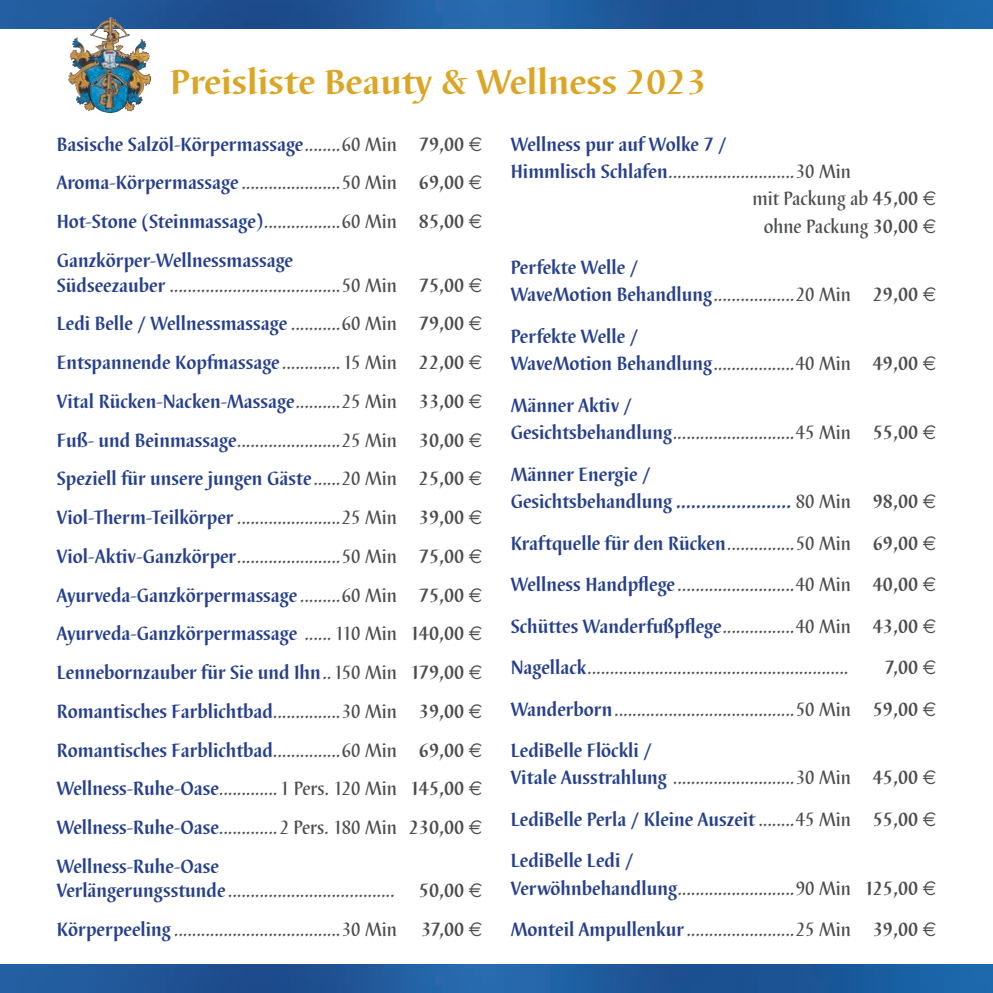
<style>
.page{position:relative;width:993px;height:993px;background:#fff}
.page>*{position:absolute;margin:0;border:0;box-sizing:border-box;transform-origin:0 0}
.t1{font:700 36px "Barbedor T";color:#dba626}
.t2{font:700 20px/38.8px "Barbedor T";color:#253f8e;text-align:justify;scale:.9 1}
.t3{font:500 20px/41.4px "Barbedor T";color:#4b4c4d;scale:.9 1}
.s1{font-weight:700;color:#253f8e}
.s2{font-weight:700}
.s3{font-family:"Euro Sans";font-weight:400}
.s4{font-weight:500;color:#4b4c4d}
.s5{color:#4b4c4d}
.s6{font-family:"Euro Sans";font-weight:400;color:#4b4c4d}
</style>
<div class="page">
<img style="left:0;top:964px;width:992px;height:28px">
<img style="left:0;top:0;width:992px;height:28px">
<img style="left:68px;top:17px;width:42px;height:94px">
<h1 class="t1" style="left:170px;top:61px;width:537px">Preisliste Beauty &amp; Wellness 2023</h1>
<p class="t2" style="left:510px;top:125px;width:241px">Wellness pur auf Wolke 7 /</p>
<p class="t3" style="left:510px;top:151px;width:379px"><span class="s1">Himmlisch Schlafen</span>............................30 Min</p>
<p class="t3" style="left:752px;top:178px;width:206px">mit Packung ab <span class="s2">45,00</span> <span class="s3">€</span></p>
<p class="t3" style="left:763px;top:205px;width:193px">ohne Packung <span class="s2">30,00</span> <span class="s3">€</span></p>
<p class="t2" style="left:510px;top:254px;width:474px;line-height:27.2px">Perfekte Welle /<br>WaveMotion Behandlung<span class="s4">..................20 Min</span> <span class="s5">29,00</span> <span class="s6">€</span></p>
<p class="t2" style="left:510px;top:323px;width:474px;line-height:27.2px">Perfekte Welle /<br>WaveMotion Behandlung<span class="s4">..................40 Min</span> <span class="s5">49,00</span> <span class="s6">€</span></p>
<p class="t3" style="left:510px;top:391px;width:474px;line-height:27.4px"><span class="s1">Männer Aktiv /<br>Gesichtsbehandlung</span>...........................45 Min <span class="s2">55,00</span> <span class="s3">€</span></p>
<p class="t2" style="left:510px;top:460px;width:474px;line-height:27.2px">Männer Energie /<br>Gesichtsbehandlung ....................... <span class="s4">80 Min</span> <span class="s5">98,00</span> <span class="s6">€</span></p>
<p class="t3" style="left:510px;top:522px;width:474px;text-align:justify"><span class="s1">Kraftquelle für den Rücken</span>...............50 Min <span class="s2">69,00</span> <span class="s3">€ </span><span class="s1">Wellness Handpflege</span> ..........................40 Min <span class="s2">40,00</span> <span class="s3">€ </span><span class="s1">Schüttes Wanderfußpflege</span>................40 Min <span class="s2">43,00</span> <span class="s3">€ </span><span class="s1">Nagellack</span>..........................................................</p>
<p class="t2" style="left:57px;top:125px;width:474px">Basische Salzöl-Körpermassage<span class="s4">........60 Min</span> <span class="s5">79,00</span> <span class="s6">€ </span>Aroma-Körpermassage <span class="s4">......................50 Min</span> <span class="s5">69,00</span> <span class="s6">€ </span>Hot-Stone (Steinmassage)<span class="s4">.................60 Min</span> <span class="s5">85,00</span> <span class="s6">€ </span>Ganzkörper-Wellnessmassage</p>
<p class="t2" style="left:57px;top:265px;width:474px">Südseezauber <span class="s4">......................................50 Min</span> <span class="s5">75,00</span> <span class="s6">€ </span>Ledi Belle / Wellnessmassage <span class="s4">...........60 Min</span> <span class="s5">79,00</span> <span class="s6">€ </span>Entspannende Kopfmassage <span class="s4">............. 15 Min</span> <span class="s5">22,00</span> <span class="s6">€ </span>Vital Rücken-Nacken-Massage<span class="s4">..........25 Min</span> <span class="s5">33,00</span> <span class="s6">€ </span>Fuß- und Beinmassage<span class="s4">.......................25 Min</span> <span class="s5">30,00</span> <span class="s6">€ </span>Speziell für unsere jungen Gäste<span class="s4">......20 Min</span> <span class="s5">25,00</span> <span class="s6">€ </span>Viol-Therm-Teilkörper <span class="s4">.......................25 Min</span> <span class="s5">39,00</span> <span class="s6">€ </span>Viol-Aktiv-Ganzkörper<span class="s4">.......................50 Min</span> <span class="s5">75,00</span> <span class="s6">€ </span>Ayurveda-Ganzkörpermassage <span class="s4">.........60 Min</span> <span class="s5">75,00</span> <span class="s6">€ </span>Ayurveda-Ganzkörpermassage <span class="s4">...... 110 Min</span> <span class="s5">140,00</span> <span class="s6">€ </span>Lennebornzauber für Sie und Ihn<span class="s4">.. 150 Min</span> <span class="s5">179,00</span> <span class="s6">€ </span>Romantisches Farblichtbad<span class="s4">...............30 Min</span> <span class="s5">39,00</span> <span class="s6">€ </span>Romantisches Farblichtbad<span class="s4">...............60 Min</span> <span class="s5">69,00</span> <span class="s6">€ </span>Wellness-Ruhe-Oase<span class="s4">............. 1 Pers. 120 Min</span> <span class="s5">145,00</span> <span class="s6">€ </span>Wellness-Ruhe-Oase<span class="s4">.............2 Pers. 180 Min</span> <span class="s5">230,00</span> <span class="s6">€ </span>Wellness-Ruhe-Oase</p>
<p class="t3" style="left:57px;top:871px;width:474px;line-height:38.8px"><span class="s1">Verlängerungsstunde</span> ..................................... <span class="s2">50,00</span> <span class="s3">€<br></span><span class="s1">Körperpeeling</span> .....................................30 Min <span class="s2">37,00</span> <span class="s3">€</span></p>
<p class="t3" style="left:510px;top:646px;width:474px;text-align:justify;text-indent:374px"><span class="s2">7,00</span> <span class="s3">€ </span><span class="s1">Wanderborn</span>........................................50 Min <span class="s2">59,00</span> <span class="s3">€ </span><span class="s1">LediBelle Flöckli /</span></p>
<p class="t2" style="left:510px;top:757px;width:474px;line-height:41.4px">Vitale Ausstrahlung <span class="s4">...........................30 Min</span> <span class="s5">45,00</span> <span class="s6">€ </span>LediBelle Perla / Kleine Auszeit <span class="s4">........45 Min</span> <span class="s5">55,00</span> <span class="s6">€ </span>LediBelle Ledi /</p>
<p class="t3" style="left:510px;top:867px;width:474px"><span class="s1">Verwöhnbehandlung</span>..........................90 Min <span class="s2">125,00</span> <span class="s3">€<br></span><span class="s1">Monteil Ampullenkur</span> ........................25 Min <span class="s2">39,00</span> <span class="s3">€</span></p>
</div>
